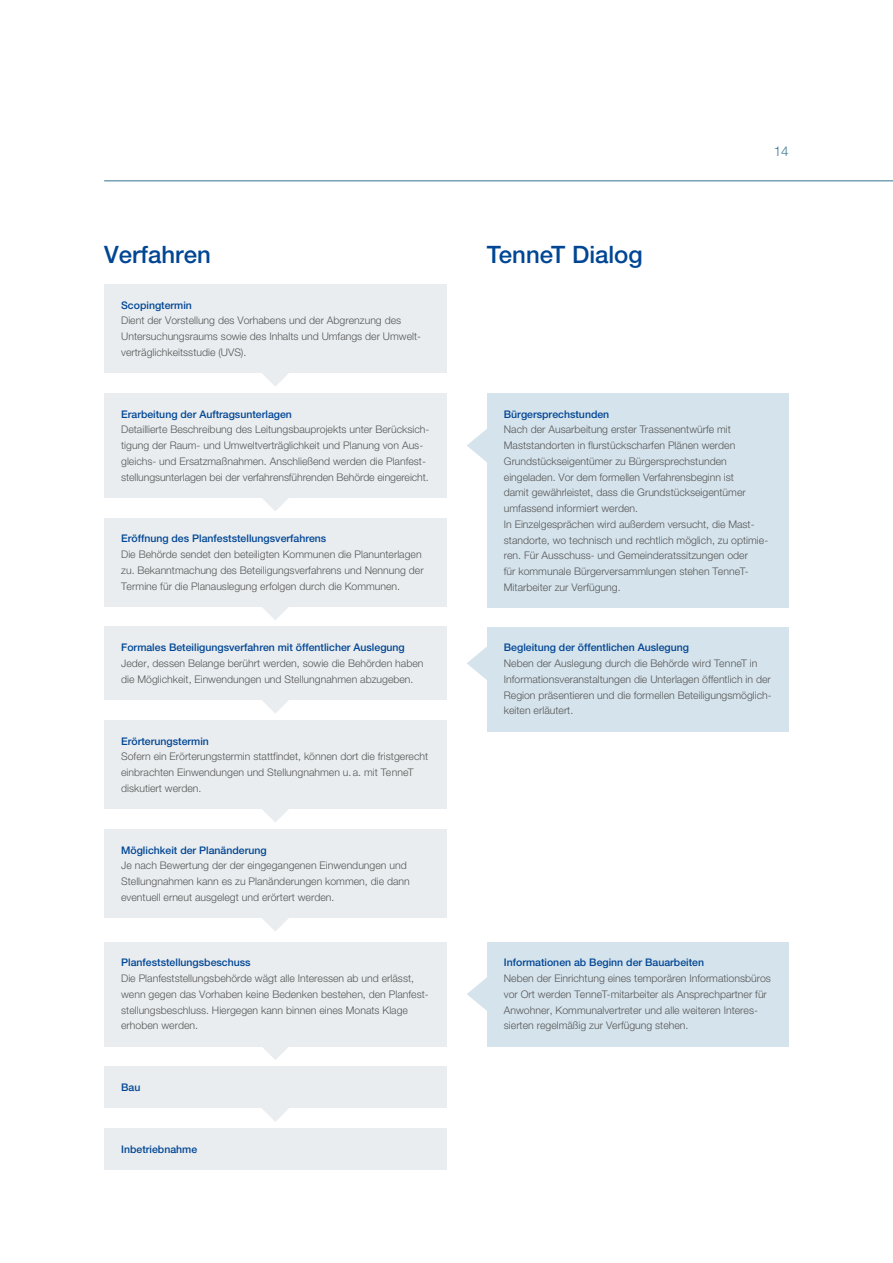
<style>
.page{position:relative;width:893px;height:1263px;background:#fff}
.page>*{position:absolute;margin:0;border:0;box-sizing:border-box;transform-origin:0 0}
.t1{font:500 24px "Helvetica Neue LT Std";color:#014694}
.t2{font:300 13.5px "Helvetica Neue LT Std";color:#397a94}
.t3{font:300 10.5px/15.8px "Helvetica Neue LT Std";color:#575756}
.t4{font:500 10.5px "Helvetica Neue LT Std";color:#014694}
</style>
<div class="page">
<hr style="left:104px;top:180px;width:789px;height:1px;background:#397a94">
<div style="left:104px;top:1128px;width:342px;height:42px;background:#e9edf0"></div>
<div style="left:104px;top:284px;width:342px;height:89px;background:#e9edf0"></div>
<svg style="left:262px;top:373px;width:27px;height:14px"></svg>
<div style="left:104px;top:393px;width:342px;height:105px;background:#e9edf0"></div>
<svg style="left:262px;top:498px;width:26px;height:13px"></svg>
<div style="left:104px;top:518px;width:342px;height:89px;background:#e9edf0"></div>
<svg style="left:262px;top:607px;width:26px;height:13px"></svg>
<div style="left:104px;top:627px;width:342px;height:73px;background:#e9edf0"></div>
<svg style="left:262px;top:700px;width:27px;height:13px"></svg>
<div style="left:104px;top:720px;width:342px;height:89px;background:#e9edf0"></div>
<svg style="left:262px;top:809px;width:27px;height:13px"></svg>
<div style="left:104px;top:829px;width:342px;height:89px;background:#e9edf0"></div>
<svg style="left:262px;top:918px;width:27px;height:13px"></svg>
<div style="left:104px;top:942px;width:342px;height:104px;background:#e9edf0"></div>
<svg style="left:255px;top:1046px;width:41px;height:14px"></svg>
<div style="left:487px;top:942px;width:302px;height:104px;background:#d5e3ec"></div>
<svg style="left:467px;top:977px;width:20px;height:34px"></svg>
<div style="left:487px;top:627px;width:302px;height:104px;background:#d5e3ec"></div>
<svg style="left:467px;top:647px;width:20px;height:33px"></svg>
<div style="left:487px;top:393px;width:302px;height:215px;background:#d5e3ec"></div>
<svg style="left:467px;top:429px;width:20px;height:33px"></svg>
<div style="left:104px;top:1066px;width:342px;height:42px;background:#e9edf0"></div>
<svg style="left:262px;top:1108px;width:27px;height:14px"></svg>
<h1 class="t1" style="left:104px;top:240px;width:108px">Verfahren</h1>
<h1 class="t1" style="left:487px;top:240px;width:157px">TenneT Dialog</h1>
<p class="t4" style="left:121px;top:299px;width:72px">Scopingtermin</p>
<p class="t3" style="left:121px;top:313px;width:301px">Dient der Vorstellung des Vorhabens und der Abgrenzung des<br>Untersuchungsraums sowie des Inhalts und Umfangs der Umwelt&shy;verträglichkeitsstudie (UVS).</p>
<p class="t2" style="left:774px;top:143px;width:17px">14</p>
<p class="t4" style="left:121px;top:408px;width:172px">Erarbeitung der Auftragsunterlagen</p>
<p class="t3" style="left:121px;top:422px;width:310px">Detaillierte Beschreibung des Leitungsbauprojekts unter Berücksich&shy;tigung der Raum- und Umweltverträglichkeit und Planung von Aus&shy;gleichs- und Ersatzmaßnahmen. Anschließend werden die Planfest&shy;stellungsunterlagen bei der verfahrensführenden Behörde eingereicht.</p>
<p class="t4" style="left:121px;top:532px;width:207px">Eröffnung des Planfeststellungsverfahrens</p>
<p class="t3" style="left:121px;top:546px;width:304px">Die Behörde sendet den beteiligten Kommunen die Planunterlagen zu. Bekanntmachung des Beteiligungsverfahrens und Nennung der<br>Termine für die Planauslegung erfolgen durch die Kommunen.</p>
<p class="t4" style="left:121px;top:641px;width:285px">Formales Beteiligungsverfahren mit öffentlicher Auslegung</p>
<p class="t3" style="left:121px;top:655px;width:304px">Jeder, dessen Belange berührt werden, sowie die Behörden haben die Möglichkeit, Einwendungen und Stellungnahmen abzugeben.</p>
<p class="t4" style="left:121px;top:734px;width:89px">Erörterungstermin</p>
<p class="t3" style="left:121px;top:748px;width:309px">Sofern ein Erörterungstermin stattfindet, können dort die fristgerecht einbrachten Einwendungen und Stellungnahmen u.a. mit TenneT diskutiert werden.</p>
<p class="t4" style="left:121px;top:843px;width:147px">Möglichkeit der Planänderung</p>
<p class="t3" style="left:121px;top:857px;width:290px">Je nach Bewertung der der eingegangenen Einwendungen und<br>Stellungnahmen kann es zu Planänderungen kommen, die dann eventuell erneut ausgelegt und erörtert werden.</p>
<p class="t4" style="left:121px;top:956px;width:131px">Planfeststellungsbeschuss</p>
<p class="t3" style="left:121px;top:970px;width:309px">Die Planfeststellungsbehörde wägt alle Interessen ab und erlässt, wenn gegen das Vorhaben keine Bedenken bestehen, den Planfest&shy;stellungsbeschluss. Hiergegen kann binnen eines Monats Klage erhoben werden.</p>
<p class="t4" style="left:121px;top:1081px;width:21px">Bau</p>
<p class="t4" style="left:121px;top:1143px;width:78px">Inbetriebnahme</p>
<p class="t4" style="left:504px;top:408px;width:107px">Bürgersprechstunden</p>
<p class="t3" style="left:504px;top:422px;width:266px">Nach der Ausarbeitung erster Trassenentwürfe mit Maststandorten in flurstückscharfen Plänen werden Grundstückseigentümer zu Bürgersprechstunden eingeladen. Vor dem formellen Verfahrensbeginn ist<br>damit gewährleistet, dass die Grundstückseigentümer umfassend informiert werden.<br>In Einzelgesprächen wird außerdem versucht, die Mast&shy;standorte, wo technisch und rechtlich möglich, zu optimie&shy;ren. Für Ausschuss- und Gemeinderatssitzungen oder<br>für kommunale Bürgerversammlungen stehen TenneT-Mitarbeiter zur Verfügung.</p>
<p class="t4" style="left:504px;top:641px;width:187px">Begleitung der öffentlichen Auslegung</p>
<p class="t3" style="left:504px;top:655px;width:269px">Neben der Auslegung durch die Behörde wird TenneT in Informationsveranstaltungen die Unterlagen öffentlich in der Region präsentieren und die formellen Beteiligungsmöglich&shy;keiten erläutert.</p>
<p class="t4" style="left:504px;top:956px;width:202px">Informationen ab Beginn der Bauarbeiten</p>
<p class="t3" style="left:504px;top:970px;width:269px">Neben der Einrichtung eines temporären Informationsbüros vor Ort werden TenneT-mitarbeiter als Ansprechpartner für Anwohner, Kommunalvertreter und alle weiteren Interes&shy;sierten regelmäßig zur Verfügung stehen.</p>
</div>
